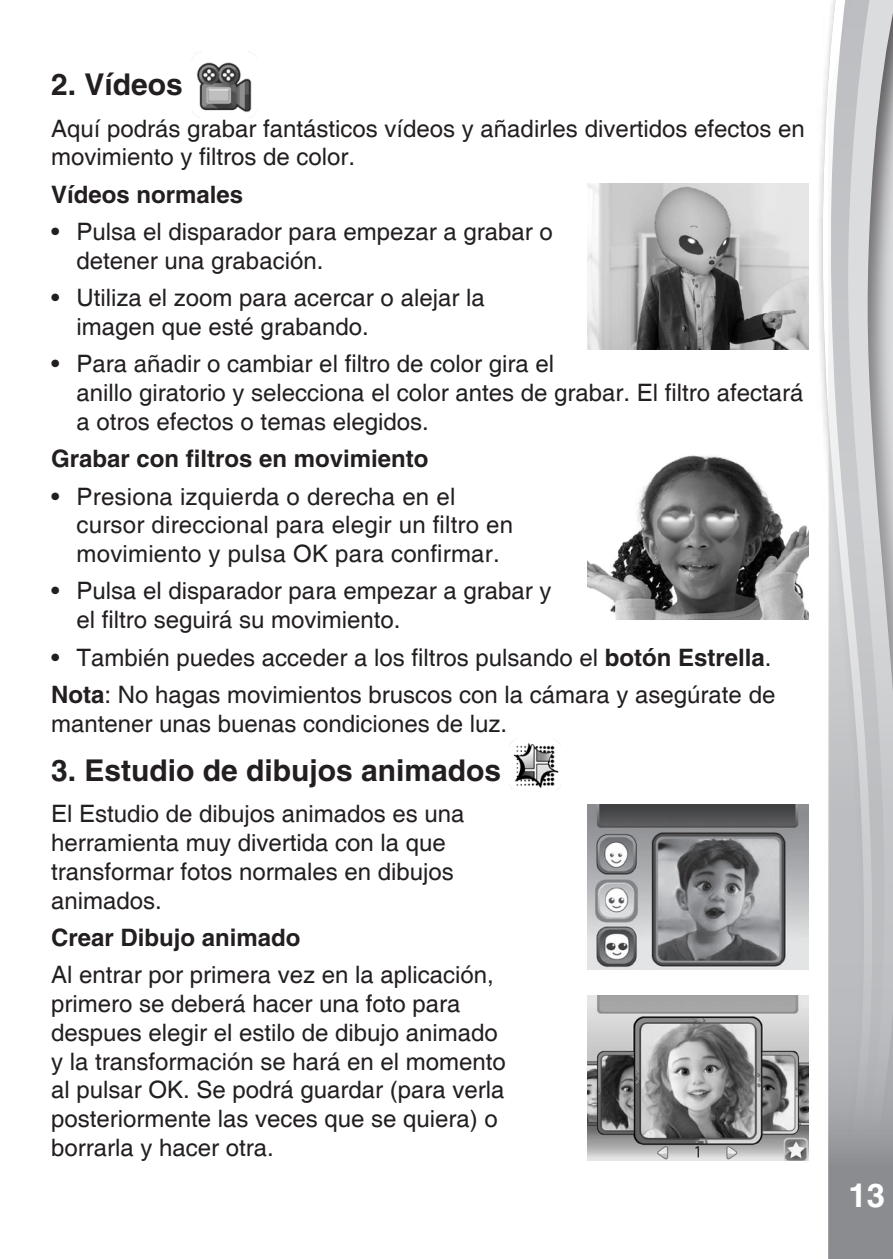
<style>
.page{position:relative;width:893px;height:1259px;background:#fff}
.page>*{position:absolute;margin:0;border:0;box-sizing:border-box;transform-origin:0 0}
.t1{font:700 38.7px "Helvetica";color:#fff}
.t2{font:700 33px "Helvetica";color:#fff}
.t3{font:700 30px "Helvetica";color:#231f20}
.t4{font:24px/28.8px "Helvetica";color:#231f20}
.t5{font:700 24px "Helvetica";color:#231f20}
.s1{font-weight:700}
</style>
<div class="page">
<div style="left:816px;top:0;width:77px;height:1259px;background:#231f20;opacity:.75"></div>
<svg style="left:822px;top:0;width:6px;height:1198px"></svg>
<svg style="left:828px;top:0;width:65px;height:1259px;background:#c0c1c3"></svg>
<div style="left:761px;top:1198px;width:67px;height:61px;background:#fff"></div>
<img style="left:192px;top:51px;width:64px;height:65px">
<img style="left:509px;top:740px;width:52px;height:51px">
<img style="left:587px;top:184px;width:221px;height:166px">
<img style="left:587px;top:455px;width:221px;height:164px">
<img style="left:587px;top:995px;width:221px;height:165px">
<img style="left:587px;top:804px;width:221px;height:165px">
<p class="t3" style="left:51px;top:66px;width:133px">2. Vídeos</p>
<p class="t4" style="left:51px;top:115px;width:755px">Aquí podrás grabar fantásticos vídeos y añadirles divertidos efectos en movimiento y filtros de color.</p>
<p class="t5" style="left:51px;top:180px;width:194px">Vídeos normales</p>
<p class="t4" style="left:77px;top:218px;width:478px;text-indent:-26px">• Pulsa el disparador para empezar a grabar o detener una grabación.</p>
<p class="t4" style="left:77px;top:284px;width:410px;text-indent:-26px">• Utiliza el zoom para acercar o alejar la imagen que esté grabando.</p>
<p class="t4" style="left:77px;top:350px;width:728px;text-indent:-26px">• Para añadir o cambiar el filtro de color gira el<br>anillo giratorio y selecciona el color antes de grabar. El filtro afectará a otros efectos o temas elegidos.</p>
<p class="t5" style="left:51px;top:444px;width:379px">Grabar con filtros en movimiento</p>
<p class="t4" style="left:77px;top:482px;width:438px;text-indent:-26px">• Presiona izquierda o derecha en el cursor direccional para elegir un filtro en movimiento y pulsa OK para confirmar.</p>
<p class="t4" style="left:77px;top:577px;width:476px;text-indent:-26px">• Pulsa el disparador para empezar a grabar y el filtro seguirá su movimiento.</p>
<p class="t4" style="left:51px;top:639px;width:726px;line-height:37.2px">• También puedes acceder a los filtros pulsando el <span class="s1">botón Estrella</span>.<br><span class="s1">Nota</span>: No hagas movimientos bruscos con la cámara y asegúrate de</p>
<p class="t4" style="left:51px;top:709px;width:458px">mantener unas buenas condiciones de luz.</p>
<p class="t3" style="left:51px;top:751px;width:452px">3. Estudio de dibujos animados</p>
<p class="t4" style="left:51px;top:800px;width:415px">El Estudio de dibujos animados es una herramienta muy divertida con la que transformar fotos normales en dibujos animados.</p>
<p class="t5" style="left:51px;top:922px;width:251px">Crear Dibujo animado</p>
<p class="t4" style="left:51px;top:961px;width:456px">Al entrar por primera vez en la aplicación, primero se deberá hacer una foto para despues elegir el estilo de dibujo animado y la transformación se hará en el momento al pulsar OK. Se podrá guardar (para verla posteriormente las veces que se quiera) o borrarla y hacer otra.</p>
<h2 class="t2" style="left:848px;top:1175px;width:38px">13</h2>
<h1 class="t1" style="left:845px;top:1188px;width:47px">13<sup>13</sup></h1>
</div>
